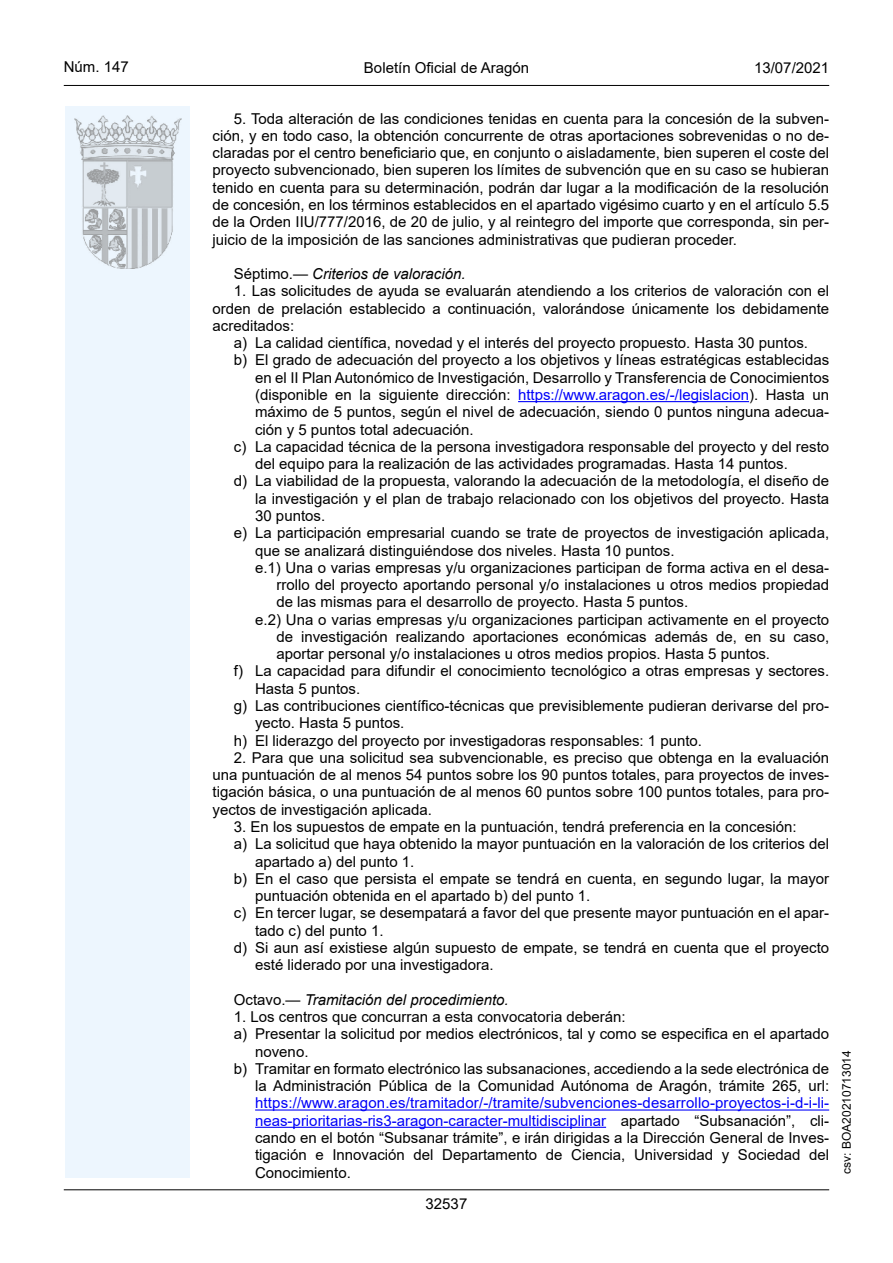
<style>
.page{position:relative;width:893px;height:1263px;background:#fff}
.page>*{position:absolute;margin:0;border:0;box-sizing:border-box;transform-origin:0 0}
.Sangrado_01{font:15px/17.2px "Arial";color:#000}
.inicio_de_parrafo{font:15px/17.2px "Arial";color:#000;text-align:justify}
.Sangrado_02{font:15px/17.2px "Arial";color:#000;text-align:justify}
.inicio_de_parrafo-2{font:italic 15px "Arial";color:#000}
.estilo_head-c{font:15px "Arial";color:#000}
.estilo_head-d{font:15px "Arial MT2";color:#000}
.estilo_head-i{font:15px "Arial MT2";color:#000}
.numero_pagina{font:15px "Arial MT2";color:#000}
.estilo_head-i-2{font:12px "Arial MT2";color:#000}
.s1{font-style:normal}
.s2{color:#0000fa}
.s3{font-family:"Arial MT2"}
</style>
<div class="page">
<div style="left:65px;top:106px;width:125px;height:1072px;background:#edf6fe"></div>
<img style="left:75px;top:115px;width:106px;height:153px">
<hr style="left:64px;top:85px;width:765px;height:1px;background:#000">
<hr style="left:64px;top:1189px;width:765px;height:1px;background:#000">
<hr style="left:518px;top:401px;width:231px;height:1px;background:#0000fa">
<hr style="left:255px;top:1109px;width:574px;height:1px;background:#0000fa">
<hr style="left:255px;top:1127px;width:351px;height:1px;background:#0000fa">
<p class="estilo_head-i" style="left:64px;top:57px;width:67px">Núm. 147</p>
<p class="estilo_head-c" style="left:364px;top:57px;width:167px">Boletín Oficial de Aragón</p>
<p class="estilo_head-d" style="left:754px;top:57px;width:77px">13/07/2021</p>
<p class="inicio_de_parrafo" style="left:213px;top:110px;width:618px;text-indent:21px">5. Toda alteración de las condiciones tenidas en cuenta para la concesión de la subven&shy;ción, y en todo caso, la obtención concurrente de otras aportaciones sobrevenidas o no de&shy;claradas por el centro beneficiario que, en conjunto o aisladamente, bien superen el coste del proyecto subvencionado, bien superen los límites de subvención que en su caso se hubieran tenido en cuenta para su determinación, podrán dar lugar a la modificación de la resolución de concesión, en los términos establecidos en el apartado vigésimo cuarto y en el artículo 5.5 de la Orden IIU/777/2016, de 20 de julio, y al reintegro del importe que corresponda, sin per&shy;juicio de la imposición de las sanciones administrativas que pudieran proceder.</p>
<p class="inicio_de_parrafo-2" style="left:234px;top:264px;width:233px"><span class="s1">Séptimo.—</span> Criterios de valoración.</p>
<p class="inicio_de_parrafo" style="left:213px;top:282px;width:618px;text-indent:21px">1. Las solicitudes de ayuda se evaluarán atendiendo a los criterios de valoración con el orden de prelación establecido a continuación, valorándose únicamente los debidamente acreditados:</p>
<p class="Sangrado_01" style="left:234px;top:334px;width:576px">a) La calidad científica, novedad y el interés del proyecto propuesto. Hasta 30 puntos.</p>
<p class="Sangrado_01" style="left:255px;top:351px;width:576px;text-align:justify;text-indent:-21px">b) El grado de adecuación del proyecto a los objetivos y líneas estratégicas establecidas en el II Plan Autonómico de Investigación, Desarrollo y Transferencia de Conocimientos (disponible en la siguiente dirección: <span class="s2">https://www.aragon.es/-/legislacion</span>). Hasta un máximo de 5 puntos, según el nivel de adecuación, siendo 0 puntos ninguna adecua&shy;ción y 5 puntos total adecuación.</p>
<p class="Sangrado_01" style="left:255px;top:438px;width:575px;text-indent:-21px">c) La capacidad técnica de la persona investigadora responsable del proyecto y del resto del equipo para la realización de las actividades programadas. Hasta 14 puntos.</p>
<p class="Sangrado_01" style="left:255px;top:472px;width:576px;text-align:justify;text-indent:-21px">d) La viabilidad de la propuesta, valorando la adecuación de la metodología, el diseño de la investigación y el plan de trabajo relacionado con los objetivos del proyecto. Hasta 30 puntos.</p>
<p class="Sangrado_01" style="left:255px;top:524px;width:575px;text-indent:-21px">e) La participación empresarial cuando se trate de proyectos de investigación aplicada, que se analizará distinguiéndose dos niveles. Hasta 10 puntos.</p>
<p class="Sangrado_02" style="left:276px;top:559px;width:554px;text-indent:-21px">e.1) Una o varias empresas y/u organizaciones participan de forma activa en el desa&shy;rrollo del proyecto aportando personal y/o instalaciones u otros medios propiedad de las mismas para el desarrollo de proyecto. Hasta 5 puntos.</p>
<p class="Sangrado_02" style="left:276px;top:611px;width:554px;text-indent:-21px">e.2) Una o varias empresas y/u organizaciones participan activamente en el proyecto de investigación realizando aportaciones económicas además de, en su caso, aportar personal y/o instalaciones u otros medios propios. Hasta 5 puntos.</p>
<p class="Sangrado_01" style="left:255px;top:662px;width:576px;text-indent:-21px">f) La capacidad para difundir el conocimiento tecnológico a otras empresas y sectores.<br>Hasta 5 puntos.</p>
<p class="Sangrado_01" style="left:255px;top:697px;width:576px;text-indent:-21px">g) Las contribuciones científico-técnicas que previsiblemente pudieran derivarse del pro&shy;yecto. Hasta 5 puntos.</p>
<p class="Sangrado_01" style="left:234px;top:732px;width:470px">h) El liderazgo del proyecto por investigadoras responsables: 1 punto.</p>
<p class="inicio_de_parrafo" style="left:213px;top:749px;width:618px;text-indent:21px">2. Para que una solicitud sea subvencionable, es preciso que obtenga en la evaluación una puntuación de al menos 54 puntos sobre los 90 puntos totales, para proyectos de inves&shy;tigación básica, o una puntuación de al menos 60 puntos sobre 100 puntos totales, para pro&shy;yectos de investigación aplicada.</p>
<p class="inicio_de_parrafo" style="left:234px;top:818px;width:564px">3. En los supuestos de empate en la puntuación, tendrá preferencia en la concesión:</p>
<p class="Sangrado_01" style="left:255px;top:835px;width:575px;text-indent:-21px">a) La solicitud que haya obtenido la mayor puntuación en la valoración de los criterios del apartado a) del punto 1.</p>
<p class="Sangrado_01" style="left:255px;top:870px;width:575px;text-indent:-21px">b) En el caso que persista el empate se tendrá en cuenta, en segundo lugar, la mayor puntuación obtenida en el apartado b) del punto 1.</p>
<p class="Sangrado_01" style="left:255px;top:904px;width:576px;text-indent:-21px">c) En tercer lugar, se desempatará a favor del que presente mayor puntuación en el apar&shy;tado c) del punto 1.</p>
<p class="Sangrado_01" style="left:255px;top:939px;width:575px;text-indent:-21px">d) Si aun así existiese algún supuesto de empate, se tendrá en cuenta que el proyecto esté liderado por una investigadora.</p>
<p class="inicio_de_parrafo-2" style="left:234px;top:990px;width:276px"><span class="s1">Octavo.—</span> Tramitación del procedimiento.</p>
<p class="inicio_de_parrafo" style="left:234px;top:1008px;width:393px">1. Los centros que concurran a esta convocatoria deberán:</p>
<p class="Sangrado_01" style="left:255px;top:1025px;width:576px;text-indent:-21px">a) Presentar la solicitud por medios electrónicos, tal y como se especifica en el apartado <span class="s3">noveno.</span></p>
<p class="Sangrado_01" style="left:255px;top:1060px;width:576px;text-align:justify;text-indent:-21px">b) Tramitar en formato electrónico las subsanaciones, accediendo a la sede electrónica de la Administración Pública de la Comunidad Autónoma de Aragón, trámite 265, url: <span class="s2">https://www.aragon.es/tramitador/-/tramite/subvenciones-desarrollo-proyectos-i-d-i-li&shy;neas-prioritarias-ris3-aragon-caracter-multidisciplinar</span> apartado “Subsanación”, cli&shy;cando en el botón “Subsanar trámite”, e irán dirigidas a la Dirección General de Inves&shy;tigación e Innovación del Departamento de Ciencia, Universidad y Sociedad del Conocimiento.</p>
<p class="numero_pagina" style="left:426px;top:1193px;width:43px">32537</p>
<p class="estilo_head-i-2" style="left:838px;top:1174px;width:125px;rotate:-90deg">csv: BOA20210713014</p>
</div>
